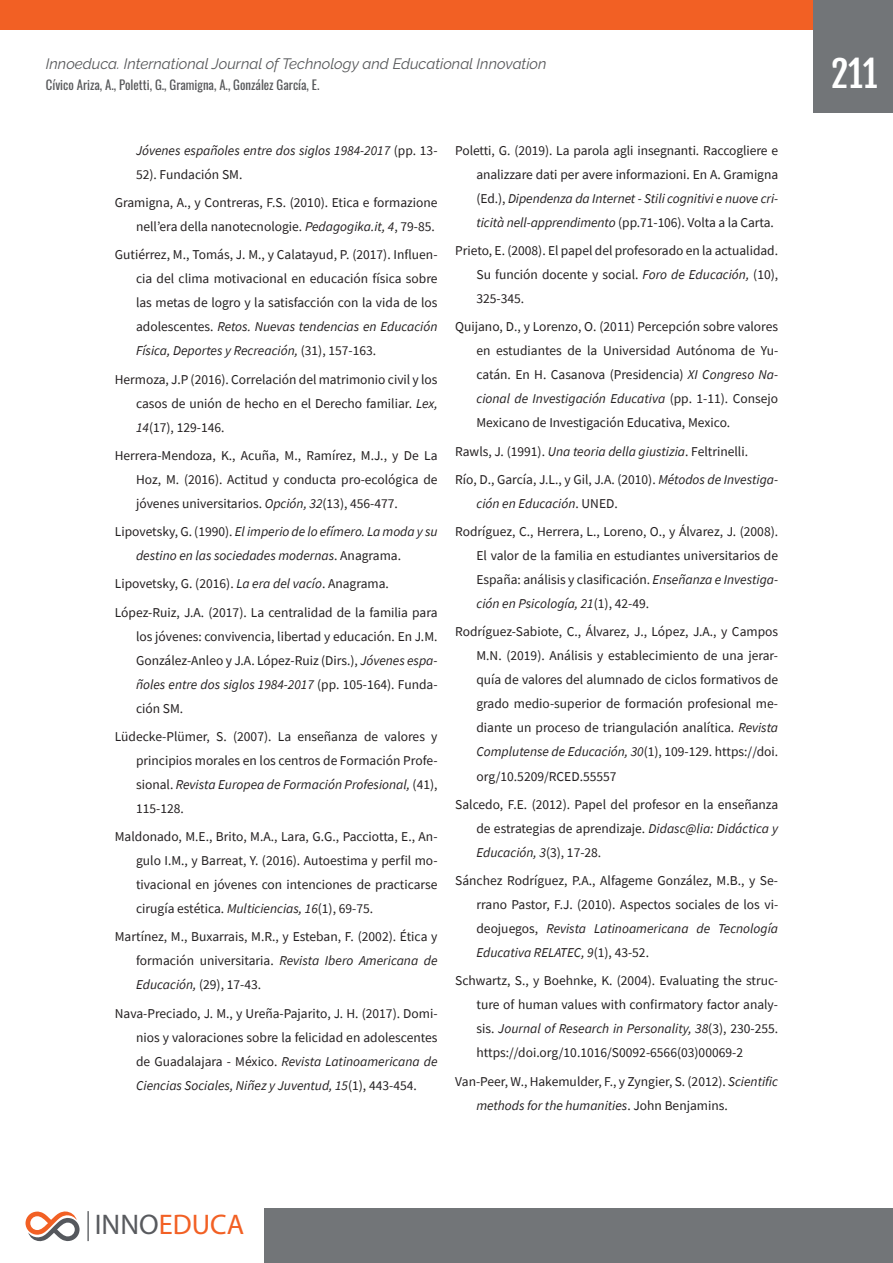
<style>
.page{position:relative;width:893px;height:1263px;background:#fff}
.page>*{position:absolute;margin:0;border:0;box-sizing:border-box;transform-origin:0 0}
.t1{font:36px "Fjalla One";color:#fff}
.t2{font:28.5px "Myriad Pro";color:#f26024}
.t3{font:italic 15px "Raleway";color:#57585a}
.t4{font:13.5px/24px "Source Sans Pro";color:#231f20;text-align:justify}
.t5{font:italic 13.5px/24px "Source Sans Pro";color:#231f20}
.t6{font:12.75px "Oswald";color:#57585a}
.s1{font-style:normal}
.s2{font-style:italic}
.s3{color:#585a5e}
</style>
<div class="page">
<div style="left:0;top:0;width:893px;height:30px;background:#f26024"></div>
<div style="left:814px;top:0;width:79px;height:112px;background:#727578"></div>
<div style="left:264px;top:1209px;width:629px;height:54px;background:#727578"></div>
<img style="left:87px;top:1211px;width:2px;height:30px">
<svg style="left:26px;top:1211px;width:54px;height:30px"></svg>
<p class="t3" style="left:46px;top:55px;width:502px">Innoeduca. International Journal of Technology and Educational Innovation</p>
<p class="t6" style="left:46px;top:74px;width:275px">Cívico Ariza, A., Poletti, G., Gramigna, A., González García, E.</p>
<p class="t5" style="left:136px;top:138px;width:303px">Jóvenes españoles entre dos siglos 1984-2017 <span class="s1">(pp. 13-<br>52). Fundación SM.</span></p>
<p class="t4" style="left:115px;top:190px;width:324px;text-align:right">Gramigna, A., y Contreras, F.S. (2010). Etica e formazione nell’era della nanotecnologie. <span class="s2">Pedagogika.it, 4</span>, 79-85.</p>
<p class="t4" style="left:136px;top:243px;width:303px;text-indent:-21px">Gutiérrez, M., Tomás, J. M., y Calatayud, P. (2017). Influen&shy;cia del clima motivacional en educación física sobre las metas de logro y la satisfacción con la vida de los adolescentes. <span class="s2">Retos. Nuevas tendencias en Educación Física, Deportes y Recreación,</span> (31), 157-163.</p>
<p class="t4" style="left:136px;top:367px;width:303px;text-indent:-21px">Hermoza, J.P (2016). Correlación del matrimonio civil y los casos de unión de hecho en el Derecho familiar. <span class="s2">Lex, 14</span>(17), 129-146.</p>
<p class="t4" style="left:136px;top:443px;width:303px;text-indent:-21px">Herrera-Mendoza, K., Acuña, M., Ramírez, M.J., y De La Hoz, M. (2016). Actitud y conducta pro-ecológica de jóvenes universitarios. <span class="s2">Opción, 32</span>(13), 456-477.</p>
<p class="t5" style="left:136px;top:519px;width:303px;text-indent:-21px"><span class="s1">Lipovetsky, G. (1990).</span> El imperio de lo efímero. La moda y su destino en las sociedades modernas<span class="s1">. Anagrama.</span></p>
<p class="t4" style="left:115px;top:570px;width:324px;line-height:28.2px">Lipovetsky, G. (2016). <span class="s2">La era del vacío</span>. Anagrama.<br>López-Ruiz, J.A. (2017). La centralidad de la familia para</p>
<p class="t4" style="left:136px;top:624px;width:303px">los jóvenes: convivencia, libertad y educación. En J.M.<br>González-Anleo y J.A. López-Ruiz (Dirs.), <span class="s2">Jóvenes espa&shy;ñoles entre dos siglos 1984-2017</span> (pp. 105-164). Funda&shy;ción SM.</p>
<p class="t4" style="left:136px;top:724px;width:303px;text-indent:-21px">Lüdecke-Plümer, S. (2007). La enseñanza de valores y principios morales en los centros de Formación Profe&shy;sional. <span class="s2">Revista Europea de Formación Profesional,</span> (41), 115-128.</p>
<p class="t4" style="left:136px;top:824px;width:303px;text-indent:-21px">Maldonado, M.E., Brito, M.A., Lara, G.G., Pacciotta, E., An&shy;gulo I.M., y Barreat, Y. (2016). Autoestima y perfil mo&shy;tivacional en jóvenes con intenciones de practicarse cirugía estética. <span class="s2">Multiciencias, 16</span>(1), 69-75.</p>
<p class="t4" style="left:136px;top:925px;width:303px;text-indent:-21px">Martínez, M., Buxarrais, M.R., y Esteban, F. (2002). Ética y formación universitaria. <span class="s2">Revista Ibero Americana de Educación,</span> (29), 17-43.</p>
<p class="t4" style="left:136px;top:1001px;width:303px;text-indent:-21px">Nava-Preciado, J. M., y Ureña-Pajarito, J. H. (2017). Domi&shy;nios y valoraciones sobre la felicidad en adolescentes de Guadalajara - México. <span class="s2">Revista Latinoamericana de Ciencias Sociales, Niñez y Juventud, 15</span>(1), 443-454.</p>
<p class="t4" style="left:476px;top:138px;width:303px;text-indent:-21px">Poletti, G. (2019). La parola agli insegnanti. Raccogliere e analizzare dati per avere informazioni. En A. Gramigna (Ed.), <span class="s2">Dipendenza da Internet - Stili cognitivi e nuove cri&shy;ticità nell-apprendimento</span> (pp.71-106). Volta a la Carta.</p>
<p class="t4" style="left:476px;top:239px;width:303px;text-indent:-21px">Prieto, E. (2008). El papel del profesorado en la actualidad.<br>Su función docente y social. <span class="s2">Foro de Educación,</span> (10), 325-345.</p>
<p class="t4" style="left:476px;top:315px;width:303px;text-indent:-21px">Quijano, D., y Lorenzo, O. (2011) Percepción sobre valores en estudiantes de la Universidad Autónoma de Yu&shy;catán. En H. Casanova (Presidencia) <span class="s2">XI Congreso Na&shy;cional de Investigación Educativa</span> (pp. 1-11). Consejo Mexicano de Investigación Educativa, Mexico.</p>
<p class="t4" style="left:455px;top:437px;width:324px;line-height:28.2px">Rawls, J. (1991). <span class="s2">Una teoria della giustizia</span>. Feltrinelli.<br>Río, D., García, J.L., y Gil, J.A. (2010). <span class="s2">Métodos de Investiga-</span></p>
<p class="t4" style="left:455px;top:489px;width:324px;line-height:28.2px;text-indent:21px"><span class="s2">ción en Educación</span>. UNED.<br>Rodríguez, C., Herrera, L., Loreno, O., y Álvarez, J. (2008).</p>
<p class="t4" style="left:476px;top:544px;width:303px">El valor de la familia en estudiantes universitarios de España: análisis y clasificación. <span class="s2">Enseñanza e Investiga&shy;ción en Psicología, 21</span>(1), 42-49.</p>
<p class="t4" style="left:476px;top:620px;width:303px;text-indent:-21px">Rodríguez-Sabiote, C., Álvarez, J., López, J.A., y Campos M.N. (2019). Análisis y establecimiento de una jerar&shy;quía de valores del alumnado de ciclos formativos de grado medio-superior de formación profesional me&shy;diante un proceso de triangulación analítica. <span class="s2">Revista Complutense de Educación, 30</span>(1), 109-129. https://doi. org/10.5209/RCED.55557</p>
<p class="t4" style="left:476px;top:792px;width:303px;text-indent:-21px">Salcedo, F.E. (2012). Papel del profesor en la enseñanza de estrategias de aprendizaje. <span class="s2">Didasc@lia: Didáctica y Educación, 3</span>(3), 17-28.</p>
<p class="t4" style="left:476px;top:868px;width:303px;text-indent:-21px">Sánchez Rodríguez, P.A., Alfageme González, M.B., y Se&shy;rrano Pastor, F.J. (2010). Aspectos sociales de los vi&shy;deojuegos, <span class="s2">Revista Latinoamericana de Tecnología Educativa RELATEC, 9</span>(1), 43-52.</p>
<p class="t4" style="left:476px;top:969px;width:303px;text-indent:-21px">Schwartz, S., y Boehnke, K. (2004). Evaluating the struc&shy;ture of human values with confirmatory factor analy&shy;sis. <span class="s2">Journal of Research in Personality, 38</span>(3), 230-255. https://doi.org/10.1016/S0092-6566(03)00069-2</p>
<p class="t4" style="left:476px;top:1069px;width:303px;text-indent:-21px">Van-Peer, W., Hakemulder, F., y Zyngier, S. (2012). <span class="s2">Scientific methods for the humanities</span>. John Benjamins.</p>
<h2 class="t2" style="left:95px;top:1207px;width:151px"><span class="s3">INNO</span>EDUCA</h2>
<h1 class="t1" style="left:831px;top:52px;width:48px">211</h1>
</div>
